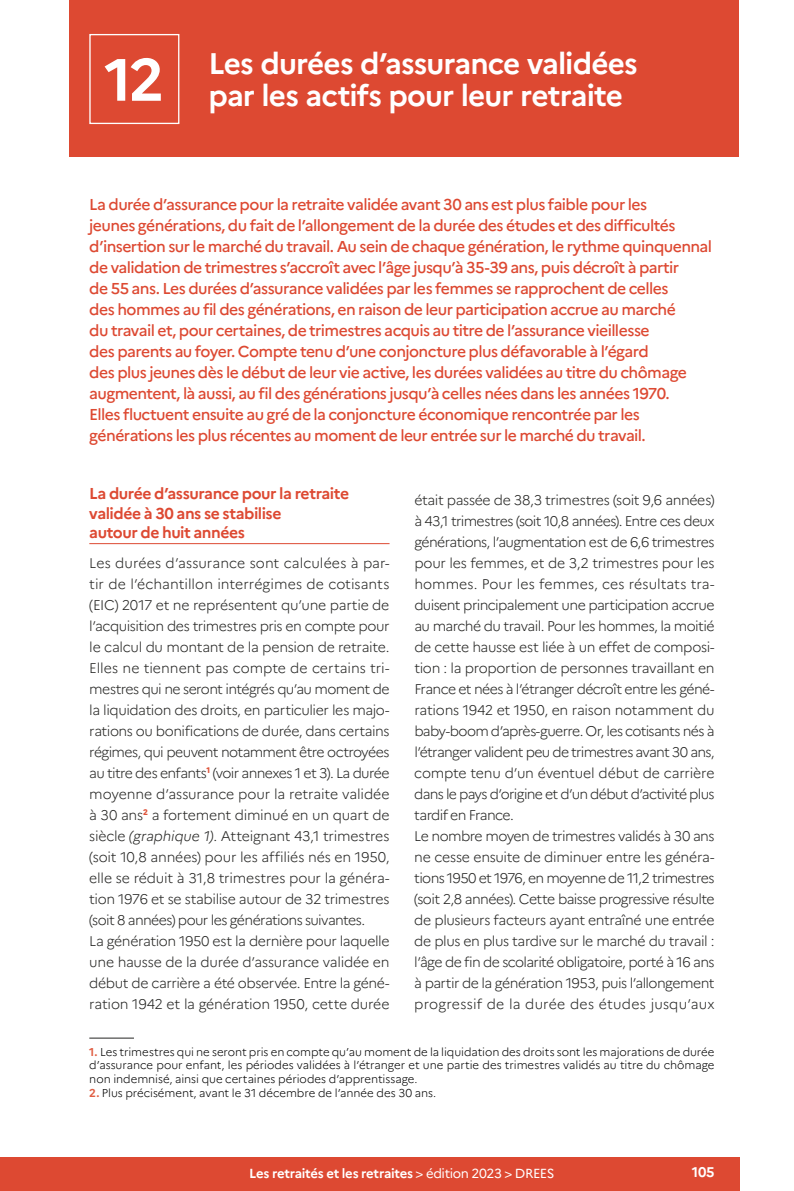
<style>
.page{position:relative;width:794px;height:1191px;background:#fff}
.page>*{position:absolute;margin:0;border:0;box-sizing:border-box;transform-origin:0 0}
.t1{font:700 29.75px/32.4px "Marianne";letter-spacing:-.03em;color:#fff}
.t2{font:500 15.75px/21px "Marianne";letter-spacing:-.035em;color:#dd4932}
.t3{font:700 15.75px/19.2px "Marianne";letter-spacing:-.03em;color:#dd4932}
.t4{font:300 14px/21px "Marianne";letter-spacing:-.03em;color:#252523}
.t5{font:700 14px "Marianne";color:#fff}
.t6{font:700 13.12px "Marianne";letter-spacing:-.025em;color:#fff}
.t7{font:300 11.38px/13.7px "Marianne";letter-spacing:-.005em;color:#000;text-align:justify}
.s1{font-style:italic}
.s2{font-weight:700;color:#e05e43}
.s3{font-weight:400}
</style>
<div class="page">
<div style="left:0;top:1157px;width:739px;height:34px;background:#dd4932"></div>
<div style="left:69px;top:0;width:670px;height:156px;background:#dd4932"></div>
<hr style="left:89px;top:543px;width:300px;height:1px;background:#dd4932">
<hr style="left:89px;top:1037px;width:45px;height:1px;background:#252523">
<div style="left:89px;top:34px;width:90px;height:90px;border:1px solid #fff"></div>
<h1 class="t1" style="left:104px;top:47px;width:535px;text-indent:104px">Les durées d’assurance validées<br><sup>12</sup> par les actifs pour leur retraite</h1>
<p class="t2" style="left:89px;top:194px;width:624px">La durée d’assurance pour la retraite validée avant 30 ans est plus faible pour les<br>jeunes générations, du fait de l’allongement de la durée des études et des difficultés d’insertion sur le marché du travail. Au sein de chaque génération, le rythme quinquennal de validation de trimestres s’accroît avec l’âge jusqu’à 35-39 ans, puis décroît à partir<br>de 55 ans. Les durées d’assurance validées par les femmes se rapprochent de celles<br>des hommes au fil des générations, en raison de leur participation accrue au marché<br>du travail et, pour certaines, de trimestres acquis au titre de l’assurance vieillesse<br>des parents au foyer. Compte tenu d’une conjoncture plus défavorable à l’égard<br>des plus jeunes dès le début de leur vie active, les durées validées au titre du chômage augmentent, là aussi, au fil des générations jusqu’à celles nées dans les années 1970.<br>Elles fluctuent ensuite au gré de la conjoncture économique rencontrée par les générations les plus récentes au moment de leur entrée sur le marché du travail.</p>
<p class="t3" style="left:89px;top:484px;width:261px">La durée d’assurance pour la retraite validée à 30 ans se stabilise<br>autour de huit années</p>
<p class="t4" style="left:89px;top:552px;width:302px">Les durées d’assurance sont calculées à par&shy;tir de l’échantillon interrégimes de cotisants (EIC) 2017 et ne représentent qu’une partie de l’acquisition des trimestres pris en compte pour le calcul du montant de la pension de retraite.<br>Elles ne tiennent pas compte de certains tri&shy;mestres qui ne seront intégrés qu’au moment de la liquidation des droits, en particulier les majo&shy;rations ou bonifications de durée, dans certains régimes, qui peuvent notamment être octroyées au titre des enfants<sup>1</sup> (voir annexes 1 et 3). La durée moyenne d’assurance pour la retraite validée à 30 ans<sup>2</sup> a fortement diminué en un quart de siècle <span class="s1">(graphique 1)</span>. Atteignant 43,1 trimestres (soit 10,8 années) pour les affiliés nés en 1950, elle se réduit à 31,8 trimestres pour la généra&shy;tion 1976 et se stabilise autour de 32 trimestres (soit 8 années) pour les générations suivantes.<br>La génération 1950 est la dernière pour laquelle une hausse de la durée d’assurance validée en début de carrière a été observée. Entre la géné&shy;ration 1942 et la génération 1950, cette durée</p>
<p class="t4" style="left:414px;top:489px;width:302px">était passée de 38,3 trimestres (soit 9,6 années) à 43,1 trimestres (soit 10,8 années). Entre ces deux générations, l’augmentation est de 6,6 trimestres pour les femmes, et de 3,2 trimestres pour les hommes. Pour les femmes, ces résultats tra&shy;duisent principalement une participation accrue au marché du travail. Pour les hommes, la moitié de cette hausse est liée à un effet de composi&shy;tion : la proportion de personnes travaillant en France et nées à l’étranger décroît entre les géné&shy;rations 1942 et 1950, en raison notamment du baby-boom d’après-guerre. Or, les cotisants nés à l’étranger valident peu de trimestres avant 30 ans, compte tenu d’un éventuel début de carrière dans le pays d’origine et d’un début d’activité plus tardif en France.<br>Le nombre moyen de trimestres validés à 30 ans ne cesse ensuite de diminuer entre les généra&shy;tions 1950 et 1976, en moyenne de 11,2 trimestres (soit 2,8 années). Cette baisse progressive résulte de plusieurs facteurs ayant entraîné une entrée de plus en plus tardive sur le marché du travail : l’âge de fin de scolarité obligatoire, porté à 16 ans à partir de la génération 1953, puis l’allongement progressif de la durée des études jusqu’aux</p>
<p class="t7" style="left:89px;top:1044px;width:627px"><span class="s2">1.</span> Les trimestres qui ne seront pris en compte qu’au moment de la liquidation des droits sont les majorations de durée d’assurance pour enfant, les périodes validées à l’étranger et une partie des trimestres validés au titre du chômage non indemnisé, ainsi que certaines périodes d’apprentissage.</p>
<p class="t7" style="left:89px;top:1085px;width:348px"><span class="s2">2.</span> Plus précisément, avant le 31 décembre de l’année des 30 ans.</p>
<p class="t6" style="left:249px;top:1165px;width:307px">Les retraités et les retraites <span class="s3">&gt; édition 2023 &gt; DREES</span></p>
<p class="t5" style="left:692px;top:1163px;width:24px">105</p>
</div>
